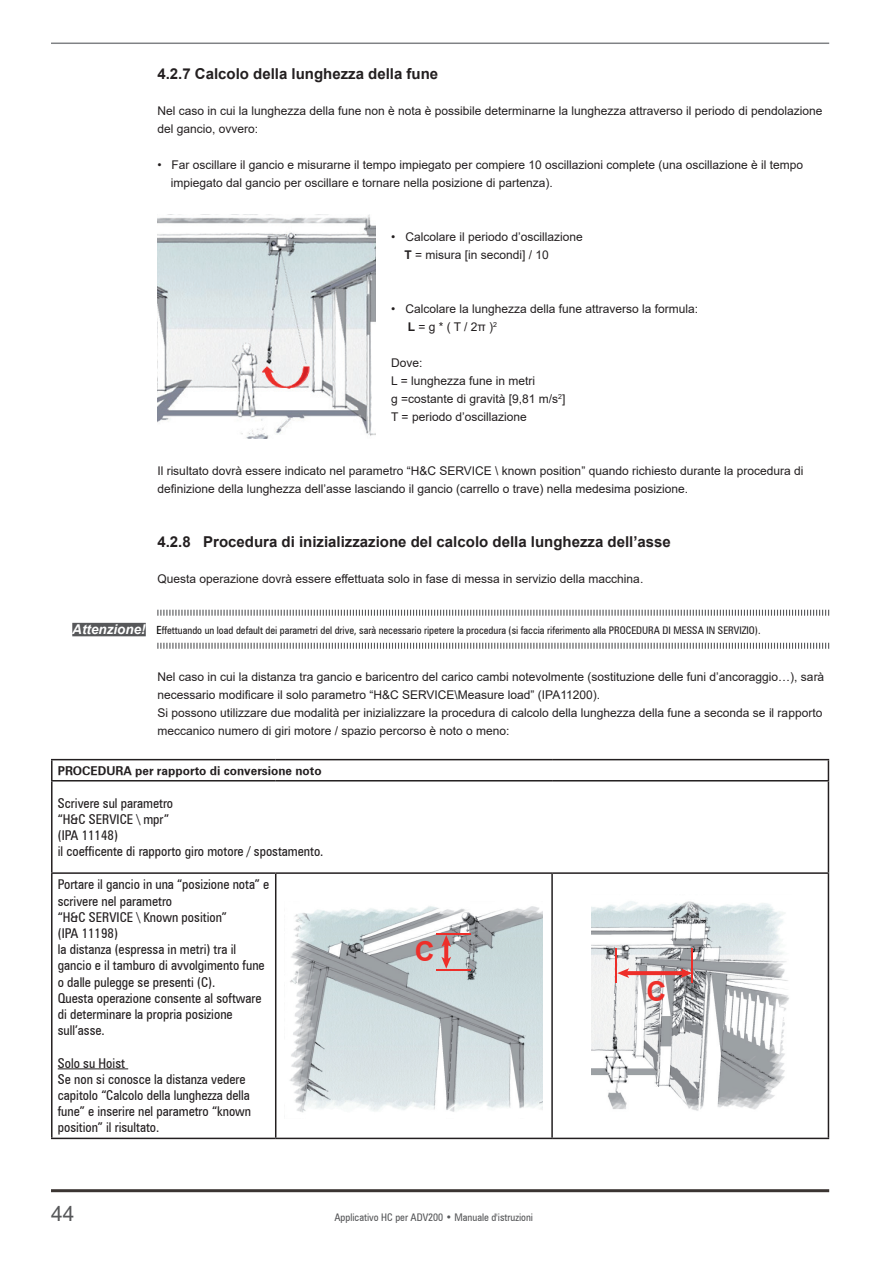
<style>
.page{position:relative;width:893px;height:1263px;background:#fff}
.page>*{position:absolute;margin:0;border:0;box-sizing:border-box;transform-origin:0 0}
.t1{font:700 27.3px "Arial";color:#ee2e29}
.t2{font:21px "Arial";color:#57585a}
.t3{font:700 15px "Arial";color:#231f20}
.t4{font:condensed 13.5px/16.2px "Zurich BT";color:#231f20}
.t5{font:12px/18px "Arial";color:#231f20}
.t6{font:12px "Zurich Bold BT";color:#231f20}
.t7{font:condensed 10.5px "Zurich BT";color:#231f20}
.t8{font:condensed 10.5px "Zurich BT";color:#57585a}
.s1{font-weight:700}
.s2{font-family:"Arial";font-weight:700;font-style:italic;font-stretch:normal;font-size:13.5px;color:#fff}
.s3{font-size:11.25px;color:#000}
</style>
<div class="page">
<hr style="left:51px;top:43px;width:778px;height:1px;background:#808285">
<hr style="left:51px;top:1189px;width:778px;height:3px;background:#3b3532">
<svg style="left:157px;top:609px;width:673px;height:7px"></svg>
<div style="left:72px;top:623px;width:74px;height:13px;background:#57585a"></div>
<svg style="left:157px;top:642px;width:673px;height:7px"></svg>
<img style="left:158px;top:214px;width:218px;height:225px">
<hr style="left:51px;top:759px;width:225px;height:1px;background:#231f20">
<hr style="left:51px;top:760px;width:2px;height:20px;background:#231f20">
<hr style="left:276px;top:759px;width:276px;height:1px;background:#231f20">
<hr style="left:552px;top:759px;width:277px;height:1px;background:#231f20">
<svg style="left:828px;top:760px;width:1px;height:20px"></svg>
<hr style="left:51px;top:780px;width:225px;height:1px;background:#231f20">
<hr style="left:51px;top:781px;width:2px;height:91px;background:#231f20">
<hr style="left:276px;top:780px;width:276px;height:1px;background:#231f20">
<hr style="left:552px;top:780px;width:277px;height:1px;background:#231f20">
<hr style="left:828px;top:781px;width:1px;height:91px;background:#231f20">
<hr style="left:51px;top:872px;width:225px;height:2px;background:#231f20">
<hr style="left:51px;top:874px;width:2px;height:264px;background:#231f20">
<hr style="left:276px;top:872px;width:276px;height:2px;background:#231f20">
<hr style="left:275px;top:874px;width:1px;height:264px;background:#231f20">
<hr style="left:552px;top:872px;width:277px;height:2px;background:#231f20">
<hr style="left:551px;top:874px;width:2px;height:264px;background:#231f20">
<hr style="left:828px;top:874px;width:1px;height:264px;background:#231f20">
<hr style="left:51px;top:1138px;width:225px;height:1px;background:#231f20">
<hr style="left:276px;top:1138px;width:276px;height:1px;background:#231f20">
<hr style="left:552px;top:1138px;width:277px;height:1px;background:#231f20">
<hr style="left:58px;top:1068px;width:70px;height:1px;background:#231f20">
<img style="left:289px;top:906px;width:253px;height:207px">
<hr style="left:436px;top:933px;width:35px;height:2px;background:#ee2e29">
<hr style="left:436px;top:969px;width:35px;height:1px;background:#ee2e29">
<svg style="left:444px;top:947px;width:4px;height:10px"></svg>
<svg style="left:441px;top:935px;width:10px;height:12px"></svg>
<svg style="left:441px;top:957px;width:10px;height:12px"></svg>
<img style="left:592px;top:901px;width:197px;height:210px">
<hr style="left:615px;top:948px;width:2px;height:35px;background:#ee2e29">
<hr style="left:691px;top:948px;width:2px;height:35px;background:#ee2e29">
<svg style="left:629px;top:971px;width:51px;height:4px"></svg>
<svg style="left:617px;top:968px;width:12px;height:10px"></svg>
<svg style="left:680px;top:968px;width:11px;height:10px"></svg>
<p class="t3" style="left:157px;top:63px;width:282px">4.2.7 Calcolo della lunghezza della fune</p>
<p class="t5" style="left:157px;top:102px;width:666px">Nel caso in cui la lunghezza della fune non è nota è possibile determinarne la lunghezza attraverso il periodo di pendolazione del gancio, ovvero:</p>
<p class="t5" style="left:171px;top:156px;width:634px;text-indent:-13px">• Far oscillare il gancio e misurarne il tempo impiegato per compiere 10 oscillazioni complete (una oscillazione è il tempo impiegato dal gancio per oscillare e tornare nella posizione di partenza).</p>
<p class="t5" style="left:405px;top:228px;width:180px;text-indent:-13px">• Calcolare il periodo d’oscillazione<br><span class="s1">T</span> = misura [in secondi] / 10</p>
<p class="t5" style="left:408px;top:300px;width:292px;text-indent:-17px">• Calcolare la lunghezza della fune attraverso la formula:<br><span class="s1">L</span> = g * ( T / 2π )<sup>2</sup></p>
<p class="t5" style="left:391px;top:354px;width:176px">Dove:<br>L = lunghezza fune in metri<br>g =costante di gravità [9,81 m/s<sup>2</sup>]<br>T = periodo d’oscillazione</p>
<p class="t5" style="left:157px;top:462px;width:648px">Il risultato dovrà essere indicato nel parametro “H&amp;C SERVICE \ known position” quando richiesto durante la procedura di definizione della lunghezza dell’asse lasciando il gancio (carrello o trave) nella medesima posizione.</p>
<p class="t3" style="left:157px;top:531px;width:515px">4.2.8 Procedura di inizializzazione del calcolo della lunghezza dell’asse</p>
<p class="t5" style="left:157px;top:570px;width:487px">Questa operazione dovrà essere effettuata solo in fase di messa in servizio della macchina.</p>
<p class="t7" style="left:72px;top:624px;width:690px"><span class="s2">Attenzione!</span> <span class="s3">E</span>ffettuando un load default dei parametri del drive, sarà necessario ripetere la procedura (si faccia riferimento alla PROCEDURA DI MESSA IN SERVIZIO).</p>
<p class="t5" style="left:157px;top:668px;width:668px">Nel caso in cui la distanza tra gancio e baricentro del carico cambi notevolmente (sostituzione delle funi d’ancoraggio…), sarà necessario modificare il solo parametro “H&amp;C SERVICE\Measure load” (IPA11200).<br>Si possono utilizzare due modalità per inizializzare la procedura di calcolo della lunghezza della fune a seconda se il rapporto meccanico numero di giri motore / spazio percorso è noto o meno:</p>
<p class="t6" style="left:58px;top:763px;width:265px">PROCEDURA per rapporto di conversione noto</p>
<p class="t4" style="left:58px;top:795px;width:267px">Scrivere sul parametro<br>“H&amp;C SERVICE \ mpr”<br>(IPA 11148)<br>il coefficente di rapporto giro motore / spostamento.</p>
<p class="t4" style="left:58px;top:876px;width:213px">Portare il gancio in una “posizione nota” e scrivere nel parametro<br>“H&amp;C SERVICE \ Known position”<br>(IPA 11198)<br>la distanza (espressa in metri) tra il gancio e il tamburo di avvolgimento fune o dalle pulegge se presenti (C).<br>Questa operazione consente al software di determinare la propria posizione sull’asse.</p>
<p class="t4" style="left:58px;top:1054px;width:195px">Solo su Hoist<br>Se non si conosce la distanza vedere capitolo “Calcolo della lunghezza della fune” e inserire nel parametro “known position” il risultato.</p>
<h1 class="t1" style="left:415px;top:932px;width:21px">C</h1>
<h1 class="t1" style="left:646px;top:972px;width:21px">C</h1>
<h2 class="t2" style="left:51px;top:1199px;width:25px">44</h2>
<p class="t8" style="left:334px;top:1210px;width:200px">Applicativo HC per ADV200 • Manuale d'istruzioni</p>
</div>
